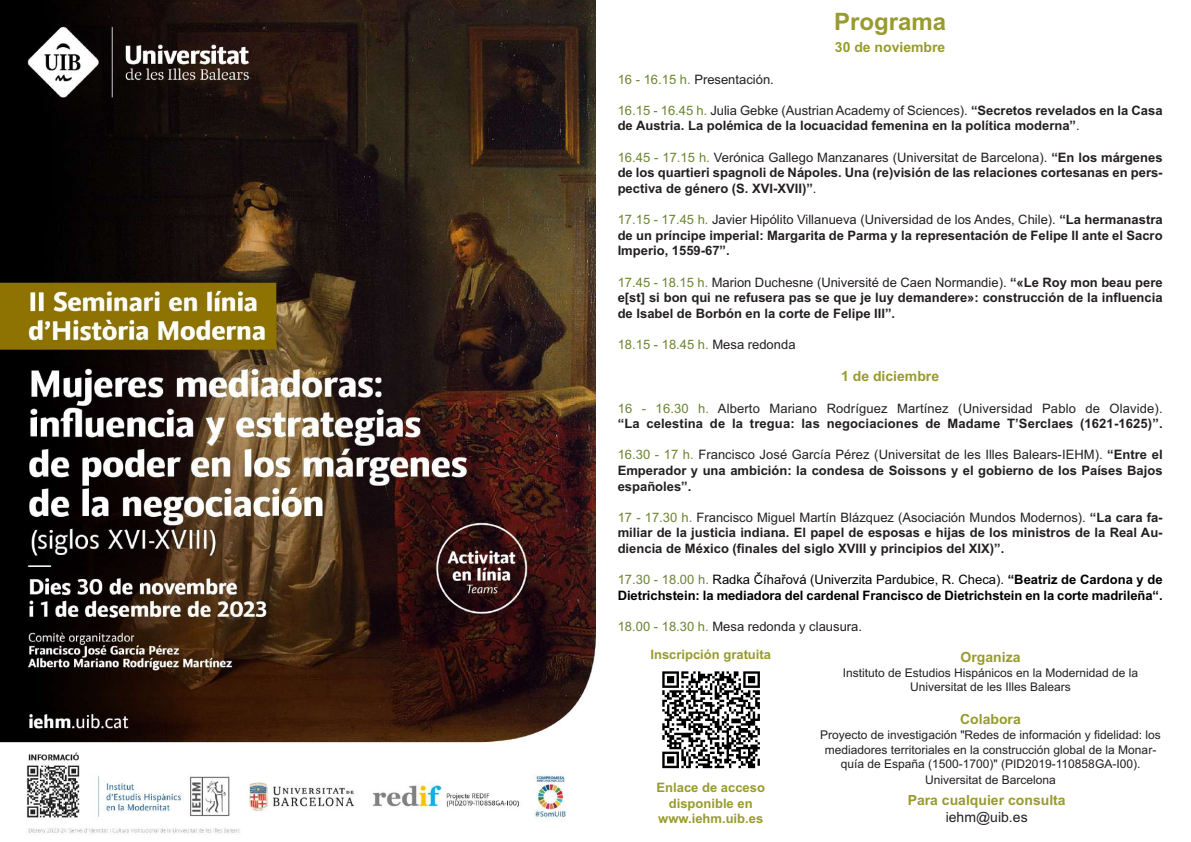
<style>
.page{position:relative;width:1191px;height:842px;background:#fff}
.page>*{position:absolute;margin:0;border:0;box-sizing:border-box;transform-origin:0 0}
.t1{font:700 24px "Arial";color:#989b2e}
.t2{font:700 14px "Arial";color:#989b2e}
.t3{font:14px "Arial";color:#231f20}
.t4{font:700 13px/15.6px "Arial";color:#231f20;text-align:justify}
.t5{font:700 13px/15.6px "Arial";letter-spacing:-.005em;color:#000}
.t6{font:700 13px/15.6px "Arial";color:#989b2e;text-align:center}
.t7{font:13px "Arial";color:#231f20}
.t8{font:13px "Arial";color:#6c8531}
.t9{font:12px/14.4px "Arial";color:#231f20;text-align:center}
.s1{color:#6c8531}
.s2{font-weight:400;color:#6c8531}
.s3{font-weight:400}
.s4{color:#231f20}
</style>
<div class="page">
<img style="left:0;top:0;width:595px;height:834px">
<img style="left:662px;top:671px;width:98px;height:98px">
<h1 class="t1" style="left:834px;top:8px;width:114px">Programa</h1>
<p class="t2" style="left:835px;top:39px;width:112px">30 de noviembre</p>
<p class="t7" style="left:617px;top:72px;width:158px"><span class="s1">16 - 16.15 h.</span> Presentación.</p>
<p class="t4" style="left:617px;top:103px;width:546px"><span class="s2">16.15 - 16.45 h.</span> <span class="s3">Julia Gebke (Austrian Academy of Sciences).</span> “Secretos revelados en la Casa de Austria. La polémica de la locuacidad femenina en la política moderna”<span class="s3">.</span></p>
<p class="t4" style="left:617px;top:149px;width:546px"><span class="s2">16.45 - 17.15 h.</span> <span class="s3">Verónica Gallego Manzanares (Universitat de Barcelona).</span> “En los márgenes de los quartieri spagnoli de Nápoles. Una (re)visión de las relaciones cortesanas en pers&shy;pectiva de género (S. XVI-XVII)”<span class="s3">.</span></p>
<p class="t4" style="left:617px;top:212px;width:546px"><span class="s2">17.15 - 17.45 h.</span> <span class="s3">Javier Hipólito Villanueva (Universidad de los Andes, Chile).</span> “La hermanastra de un príncipe imperial: Margarita de Parma y la representación de Felipe II ante el Sacro Imperio, 1559-67”.</p>
<p class="t4" style="left:617px;top:274px;width:546px"><span class="s2">17.45 - 18.15 h.</span> <span class="s3">Marion Duchesne (Université de Caen Normandie).</span> “«Le Roy mon beau pere e[st] si bon qui ne refusera pas se que je luy demandere»: construcción de la influencia de Isabel de Borbón en la corte de Felipe III”.</p>
<p class="t8" style="left:617px;top:337px;width:179px">18.15 - 18.45 h. <span class="s4">Mesa redonda</span></p>
<p class="t2" style="left:841px;top:368px;width:100px">1 de diciembre</p>
<p class="t4" style="left:617px;top:400px;width:546px"><span class="s2">16 - 16.30 h.</span> <span class="s3">Alberto Mariano Rodríguez Martínez (Universidad Pablo de Olavide). </span>“La celestina de la tregua: las negociaciones de Madame T’Serclaes (1621-1625)”.</p>
<p class="t4" style="left:617px;top:447px;width:546px"><span class="s2">16.30 - 17 h.</span> <span class="s3">Francisco José García Pérez (Universitat de les Illes Balears-IEHM).</span> “Entre el Emperador y una ambición: la condesa de Soissons y el gobierno de los Países Bajos españoles”.</p>
<p class="t4" style="left:617px;top:509px;width:546px"><span class="s2">17 - 17.30 h.</span> <span class="s3">Francisco Miguel Martín Blázquez (Asociación Mundos Modernos).</span> “La cara fa&shy;miliar de la justicia indiana. El papel de esposas e hijas de los ministros de la Real Au&shy;diencia de México (finales del siglo XVIII y principios del XIX)”.</p>
<p class="t5" style="left:617px;top:572px;width:546px"><span class="s2">17.30 - 18.00 h.</span> <span class="s3">Radka Číhařová (Univerzita Pardubice, R. Checa).</span> “Beatriz de Cardona y de<br>Dietrichstein: la mediadora del cardenal Francisco de Dietrichstein en la corte madrileña“.</p>
<p class="t7" style="left:617px;top:619px;width:246px"><span class="s1">18.00 - 18.30 h.</span> Mesa redonda y clausura.</p>
<p class="t2" style="left:960px;top:648px;width:61px">Organiza</p>
<p class="t9" style="left:842px;top:665px;width:297px">Instituto de Estudios Hispánicos en la Modernidad de la<br>Universitat de les Illes Balears</p>
<p class="t2" style="left:960px;top:711px;width:62px">Colabora</p>
<p class="t9" style="left:820px;top:728px;width:342px">Proyecto de investigación "Redes de información y fidelidad: los mediadores territoriales en la construcción global de la Monar&shy;quía de España (1500-1700)" (PID2019-110858GA-I00).</p>
<p class="t9" style="left:925px;top:773px;width:132px">Universitat de Barcelona</p>
<p class="t6" style="left:650px;top:646px;width:122px">Inscripción gratuita</p>
<p class="t6" style="left:656px;top:780px;width:110px">Enlace de acceso disponible en www.iehm.uib.es</p>
<p class="t2" style="left:907px;top:792px;width:159px">Para cualquier consulta</p>
<p class="t3" style="left:945px;top:809px;width:83px">iehm@uib.es</p>
</div>
